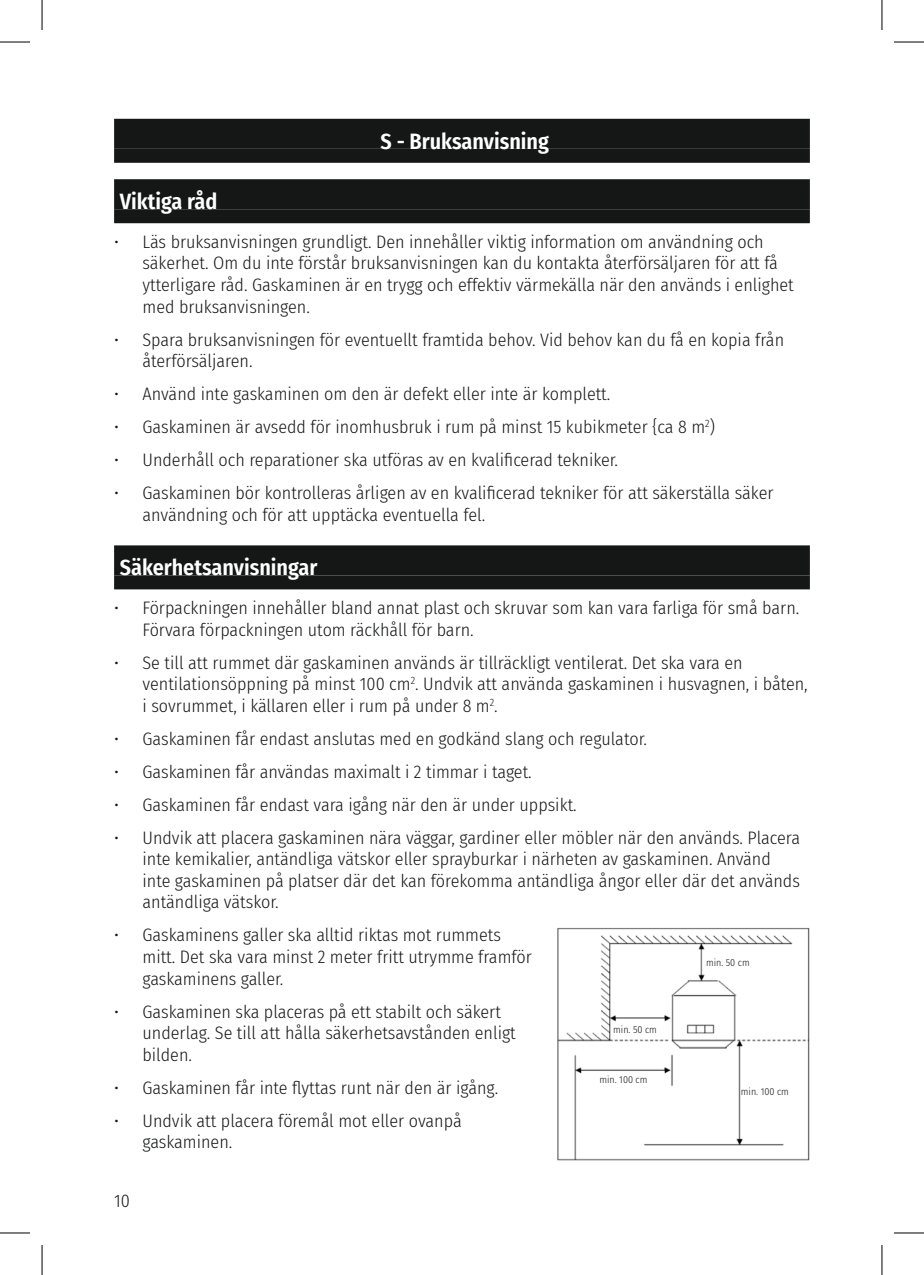
<style>
.page{position:relative;width:924px;height:1275px;background:#fff}
.page>*{position:absolute;margin:0;border:0;box-sizing:border-box;transform-origin:0 0}
.t1{font:600 22px "Fira Sans Condensed";color:#fff}
.t2{font:300 18px/21.6px "Fira Sans Condensed";color:#151616}
.t3{font:300 10px "Fira Sans Condensed";color:#151616}
</style>
<div class="page">
<div style="left:114px;top:119px;width:695px;height:30px;background:#151616"></div>
<div style="left:114px;top:149px;width:695px;height:14px;background:#151616"></div>
<div style="left:114px;top:179px;width:695px;height:30px;background:#151616"></div>
<div style="left:114px;top:209px;width:695px;height:14px;background:#151616"></div>
<div style="left:114px;top:545px;width:695px;height:30px;background:#151616"></div>
<div style="left:114px;top:575px;width:695px;height:14px;background:#151616"></div>
<img style="left:557px;top:927px;width:252px;height:234px">
<hr style="left:0;top:42px;width:30px;height:1px;background:#000">
<hr style="left:893px;top:42px;width:30px;height:1px;background:#000">
<hr style="left:0;top:1232px;width:30px;height:1px;background:#000">
<hr style="left:893px;top:1232px;width:30px;height:1px;background:#000">
<hr style="left:42px;top:0;width:1px;height:30px;background:#000">
<hr style="left:42px;top:1245px;width:1px;height:30px;background:#000">
<hr style="left:881px;top:0;width:1px;height:30px;background:#000">
<hr style="left:881px;top:1245px;width:1px;height:30px;background:#000">
<p class="t1" style="left:380px;top:123px;width:170px">S - Bruksanvisning</p>
<p class="t1" style="left:120px;top:184px;width:99px">Viktiga råd</p>
<p class="t2" style="left:142px;top:231px;width:652px;text-indent:-28px">• Läs bruksanvisningen grundligt. Den innehåller viktig information om användning och säkerhet. Om du inte förstår bruksanvisningen kan du kontakta återförsäljaren för att få ytterligare råd. Gaskaminen är en trygg och effektiv värmekälla när den används i enlighet med bruksanvisningen.</p>
<p class="t2" style="left:142px;top:328px;width:643px;text-indent:-28px">• Spara bruksanvisningen för eventuellt framtida behov. Vid behov kan du få en kopia från återförsäljaren.</p>
<p class="t2" style="left:114px;top:383px;width:497px">• Använd inte gaskaminen om den är defekt eller inte är komplett.</p>
<p class="t2" style="left:114px;top:416px;width:602px">• Gaskaminen är avsedd för inomhusbruk i rum på minst 15 kubikmeter {ca 8 m<sup>2</sup>)</p>
<p class="t2" style="left:114px;top:449px;width:505px">• Underhåll och reparationer ska utföras av en kvalificerad tekniker.</p>
<p class="t2" style="left:142px;top:482px;width:632px;text-indent:-28px">• Gaskaminen bör kontrolleras årligen av en kvalificerad tekniker för att säkerställa säker användning och för att upptäcka eventuella fel.</p>
<p class="t1" style="left:120px;top:550px;width:199px">Säkerhetsanvisningar</p>
<p class="t2" style="left:142px;top:597px;width:658px;text-indent:-28px">• Förpackningen innehåller bland annat plast och skruvar som kan vara farliga för små barn.<br>Förvara förpackningen utom räckhåll för barn.</p>
<p class="t2" style="left:142px;top:651px;width:666px;text-indent:-28px">• Se till att rummet där gaskaminen används är tillräckligt ventilerat. Det ska vara en ventilationsöppning på minst 100 cm<sup>2</sup>. Undvik att använda gaskaminen i husvagnen, i båten, i sovrummet, i källaren eller i rum på under 8 m<sup>2</sup>.</p>
<p class="t2" style="left:114px;top:727px;width:534px">• Gaskaminen får endast anslutas med en godkänd slang och regulator.</p>
<p class="t2" style="left:114px;top:760px;width:419px">• Gaskaminen får användas maximalt i 2 timmar i taget.</p>
<p class="t2" style="left:114px;top:793px;width:464px">• Gaskaminen får endast vara igång när den är under uppsikt.</p>
<p class="t2" style="left:142px;top:826px;width:658px;text-indent:-28px">• Undvik att placera gaskaminen nära väggar, gardiner eller möbler när den används. Placera inte kemikalier, antändliga vätskor eller sprayburkar i närheten av gaskaminen. Använd inte gaskaminen på platser där det kan förekomma antändliga ångor eller där det används antändliga vätskor.</p>
<p class="t2" style="left:142px;top:924px;width:391px;text-indent:-28px">• Gaskaminens galler ska alltid riktas mot rummets mitt. Det ska vara minst 2 meter fritt utrymme framför gaskaminens galler.</p>
<p class="t2" style="left:142px;top:1000px;width:374px;text-indent:-28px">• Gaskaminen ska placeras på ett stabilt och säkert underlag. Se till att hålla säkerhetsavstånden enligt bilden.</p>
<p class="t2" style="left:114px;top:1076px;width:385px">• Gaskaminen får inte flyttas runt när den är igång.</p>
<p class="t2" style="left:142px;top:1109px;width:320px;text-indent:-28px">• Undvik att placera föremål mot eller ovanpå gaskaminen.</p>
<p class="t3" style="left:705px;top:955px;width:45px">min. 50 cm</p>
<p class="t3" style="left:613px;top:1022px;width:45px">min. 50 cm</p>
<p class="t3" style="left:599px;top:1072px;width:50px">min. 100 cm</p>
<p class="t3" style="left:740px;top:1084px;width:50px">min. 100 cm</p>
<p class="t2" style="left:114px;top:1189px;width:17px">10</p>
</div>
